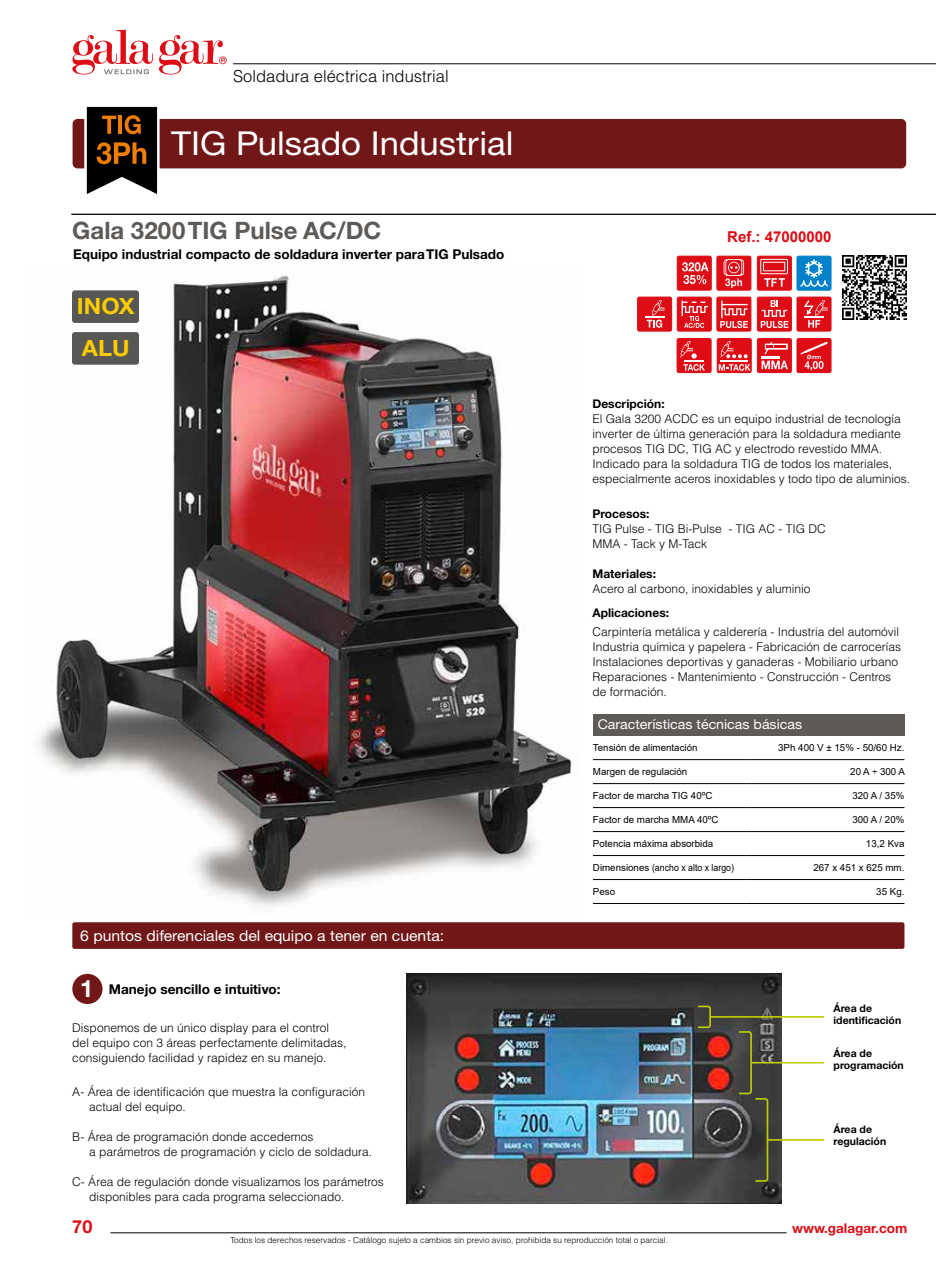
<style>
.page{position:relative;width:936px;height:1263px;background:#fff}
.page>*{position:absolute;margin:0;border:0;box-sizing:border-box;transform-origin:0 0}
.t1{font:33px "Helvetica Neue CE";color:#fff;scale:1.05 1}
.t2{font:700 24px "Helvetica Neue CE";color:#5d5a58}
.t3{font:700 22.35px/41.7px "Helvetica Neue CE";color:#fc0;scale:1.05 1}
.t4{font:700 18px "Helvetica Neue CE";color:#de0c15}
.t5{font:300 16.5px "Helvetica";color:#000}
.t6{font:15px "Helvetica Neue CE";color:#fff;scale:1.05 1}
.t7{font:700 15px "Arial";color:#de0c15}
.t8{font:700 13.5px "Helvetica Neue CE";color:#000}
.t9{font:13.5px "Helvetica Neue CE";color:#fff;scale:1.05 1}
.t10{font:700 13.5px "Helvetica Neue CE";color:#de0c15}
.t11{font:300 12px/15px "Helvetica";color:#000}
.t12{font:700 12px "Helvetica Neue CE";color:#000}
.t13{font:700 10.5px/12px "Helvetica Neue CE";color:#000}
.t14{font:9.75px "Arial";color:#000}
.t15{font:300 8.25px "Helvetica";color:#000}
.s1{font-size:24px;color:#fff}
</style>
<div class="page">
<hr style="left:233px;top:64px;width:702px;height:1px;background:#000">
<hr style="left:110px;top:1232px;width:676px;height:1px;background:#000">
<svg style="left:72px;top:30px;width:155px;height:45px"></svg>
<img style="left:37px;top:275px;width:535px;height:632px">
<img style="left:842px;top:256px;width:64px;height:63px">
<hr style="left:71px;top:214px;width:864px;height:1px;background:#000">
<div style="left:72px;top:290px;width:67px;height:33px;background:#575756;border-radius:3px"></div>
<div style="left:72px;top:332px;width:67px;height:33px;background:#575756;border-radius:3px"></div>
<div style="left:73px;top:120px;width:832px;height:48px;background:#721717;border-radius:4px"></div>
<div style="left:73px;top:119px;width:833px;height:49px;border:2px solid #721717;border-radius:4px"></div>
<svg style="left:83px;top:106px;width:78px;height:88px"></svg>
<div style="left:593px;top:714px;width:311px;height:22px;background:#5d5a58"></div>
<hr style="left:593px;top:759px;width:153px;height:1px;background:#000">
<hr style="left:746px;top:759px;width:158px;height:1px;background:#000">
<hr style="left:593px;top:783px;width:153px;height:1px;background:#000">
<hr style="left:593px;top:807px;width:153px;height:1px;background:#000">
<hr style="left:746px;top:783px;width:158px;height:1px;background:#000">
<hr style="left:746px;top:807px;width:158px;height:1px;background:#000">
<hr style="left:593px;top:831px;width:153px;height:1px;background:#000">
<hr style="left:746px;top:831px;width:158px;height:1px;background:#000">
<hr style="left:593px;top:855px;width:153px;height:1px;background:#000">
<hr style="left:746px;top:855px;width:158px;height:1px;background:#000">
<hr style="left:593px;top:879px;width:153px;height:1px;background:#000">
<hr style="left:746px;top:879px;width:158px;height:1px;background:#000">
<hr style="left:593px;top:903px;width:153px;height:1px;background:#000">
<hr style="left:746px;top:903px;width:158px;height:1px;background:#000">
<div style="left:72px;top:922px;width:832px;height:27px;background:#721717;border-radius:2px"></div>
<img style="left:407px;top:974px;width:374px;height:229px">
<svg style="left:696px;top:1005px;width:15px;height:24px"></svg>
<hr style="left:711px;top:1016px;width:112px;height:2px;background:#bccf00">
<hr style="left:751px;top:1062px;width:72px;height:1px;background:#bccf00">
<svg style="left:737px;top:1030px;width:32px;height:152px"></svg>
<hr style="left:768px;top:1139px;width:55px;height:2px;background:#bccf00">
<div style="left:72px;top:974px;width:30px;height:30px;background:#721717;border-radius:50%"></div>
<div style="left:716px;top:256px;width:34px;height:34px;background:#de0c15;border-radius:2px"></div>
<div style="left:716px;top:256px;width:35px;height:35px;border:1px solid #de0c15;border-radius:2px"></div>
<svg style="left:723px;top:259px;width:21px;height:29px"></svg>
<div style="left:677px;top:256px;width:34px;height:34px;background:#de0c15;border-radius:2px"></div>
<div style="left:676px;top:256px;width:35px;height:35px;border:1px solid #de0c15;border-radius:2px"></div>
<svg style="left:682px;top:262px;width:26px;height:22px"></svg>
<div style="left:716px;top:297px;width:34px;height:34px;background:#de0c15;border-radius:2px"></div>
<div style="left:716px;top:297px;width:35px;height:35px;border:1px solid #de0c15;border-radius:2px"></div>
<svg style="left:720px;top:300px;width:27px;height:28px"></svg>
<div style="left:757px;top:297px;width:34px;height:34px;background:#de0c15;border-radius:2px"></div>
<div style="left:756px;top:297px;width:35px;height:35px;border:1px solid #de0c15;border-radius:2px"></div>
<svg style="left:760px;top:300px;width:28px;height:28px"></svg>
<div style="left:797px;top:297px;width:34px;height:34px;background:#de0c15;border-radius:2px"></div>
<div style="left:796px;top:297px;width:35px;height:35px;border:1px solid #de0c15;border-radius:2px"></div>
<svg style="left:804px;top:300px;width:23px;height:28px"></svg>
<div style="left:677px;top:297px;width:34px;height:34px;background:#de0c15;border-radius:2px"></div>
<div style="left:676px;top:297px;width:35px;height:35px;border:1px solid #de0c15;border-radius:2px"></div>
<svg style="left:681px;top:301px;width:27px;height:27px"></svg>
<div style="left:757px;top:339px;width:34px;height:34px;background:#de0c15;border-radius:2px"></div>
<div style="left:756px;top:338px;width:35px;height:35px;border:1px solid #de0c15;border-radius:2px"></div>
<svg style="left:761px;top:342px;width:26px;height:27px"></svg>
<div style="left:797px;top:256px;width:34px;height:34px;background:#0081c9;border-radius:2px"></div>
<div style="left:796px;top:256px;width:35px;height:35px;border:1px solid #0081c9;border-radius:2px"></div>
<svg style="left:800px;top:260px;width:27px;height:27px"></svg>
<div style="left:637px;top:297px;width:34px;height:34px;background:#de0c15;border-radius:2px"></div>
<div style="left:637px;top:297px;width:35px;height:35px;border:1px solid #de0c15;border-radius:2px"></div>
<svg style="left:645px;top:300px;width:19px;height:28px"></svg>
<div style="left:797px;top:339px;width:34px;height:34px;background:#de0c15;border-radius:2px"></div>
<div style="left:796px;top:338px;width:35px;height:35px;border:1px solid #de0c15;border-radius:2px"></div>
<svg style="left:800px;top:341px;width:28px;height:30px"></svg>
<svg style="left:757px;top:256px;width:34px;height:34px"></svg>
<div style="left:756px;top:256px;width:35px;height:35px;border:1px solid #de0c15;border-radius:2px"></div>
<div style="left:760px;top:259px;width:27px;height:15px;border:1px solid #fff"></div>
<div style="left:763px;top:262px;width:21px;height:9px;border:1px solid #fff"></div>
<svg style="left:764px;top:278px;width:20px;height:9px"></svg>
<div style="left:677px;top:339px;width:34px;height:34px;background:#de0c15;border-radius:2px"></div>
<div style="left:676px;top:338px;width:35px;height:35px;border:1px solid #de0c15;border-radius:2px"></div>
<svg style="left:680px;top:341px;width:25px;height:30px"></svg>
<div style="left:717px;top:339px;width:34px;height:34px;background:#de0c15;border-radius:2px"></div>
<div style="left:716px;top:338px;width:35px;height:35px;border:1px solid #de0c15;border-radius:2px"></div>
<svg style="left:718px;top:364px;width:32px;height:7px"></svg>
<hr style="left:720px;top:360px;width:27px;height:2px;background:#fff">
<svg style="left:720px;top:341px;width:27px;height:17px"></svg>
<h3 class="t5" style="left:233px;top:66px;width:217px">Soldadura eléctrica industrial</h3>
<h1 class="t1" style="left:171px;top:123px;width:327px">TIG Pulsado Industrial</h1>
<h2 class="t2" style="left:72px;top:216px;width:310px">Gala 3200 TIG Pulse AC/DC</h2>
<p class="t8" style="left:73px;top:245px;width:433px">Equipo industrial compacto de soldadura inverter para TIG Pulsado</p>
<h3 class="t3" style="left:77px;top:286px;width:56px">INOX<br>ALU</h3>
<p class="t6" style="left:80px;top:927px;width:348px">6 puntos diferenciales del equipo a tener en cuenta:</p>
<p class="t8" style="left:80px;top:981px;width:202px"><span class="s1">1</span> Manejo sencillo e intuitivo:</p>
<p class="t11" style="left:72px;top:1020px;width:276px">Disponemos de un único display para el control del equipo con 3 áreas perfectamente delimitadas, consiguiendo facilidad y rapidez en su manejo.</p>
<p class="t11" style="left:89px;top:1084px;width:277px;text-indent:-17px">A- Área de identificación que muestra la configuración actual del equipo.</p>
<p class="t11" style="left:89px;top:1129px;width:284px;text-indent:-17px">B- Área de programación donde accedemos<br>a parámetros de programación y ciclo de soldadura.</p>
<p class="t11" style="left:89px;top:1174px;width:296px;text-indent:-17px">C- Área de regulación donde visualizamos los parámetros disponibles para cada programa seleccionado.</p>
<p class="t7" style="left:727px;top:226px;width:106px">Ref.: 47000000</p>
<p class="t12" style="left:592px;top:396px;width:74px">Descripción:</p>
<p class="t11" style="left:592px;top:411px;width:319px">El Gala 3200 ACDC es un equipo industrial de tecnología inverter de última generación para la soldadura mediante procesos TIG DC, TIG AC y electrodo revestido MMA.<br>Indicado para la soldadura TIG de todos los materiales, especialmente aceros inoxidables y todo tipo de aluminios.</p>
<p class="t12" style="left:592px;top:507px;width:59px">Procesos:</p>
<p class="t11" style="left:592px;top:521px;width:235px">TIG Pulse - TIG Bi-Pulse - TIG AC - TIG DC<br>MMA - Tack y M-Tack</p>
<p class="t12" style="left:592px;top:567px;width:65px">Materiales:</p>
<p class="t11" style="left:592px;top:581px;width:219px">Acero al carbono, inoxidables y aluminio</p>
<p class="t12" style="left:592px;top:605px;width:78px">Aplicaciones:</p>
<p class="t11" style="left:592px;top:624px;width:310px">Carpintería metálica y calderería - Industria del automóvil Industria química y papelera - Fabricación de carrocerías Instalaciones deportivas y ganaderas - Mobiliario urbano Reparaciones - Mantenimiento - Construcción - Centros de formación.</p>
<p class="t9" style="left:597px;top:716px;width:196px">Características técnicas básicas</p>
<p class="t14" style="left:593px;top:741px;width:106px">Tensión de alimentación</p>
<p class="t14" style="left:778px;top:741px;width:128px">3Ph 400 V ± 15% - 50/60 Hz.</p>
<p class="t14" style="left:593px;top:765px;width:96px">Margen de regulación</p>
<p class="t14" style="left:850px;top:765px;width:56px">20 A ÷ 300 A</p>
<p class="t14" style="left:593px;top:789px;width:121px">Factor de marcha TIG 40ºC</p>
<p class="t14" style="left:852px;top:789px;width:54px">320 A / 35%</p>
<p class="t14" style="left:593px;top:813px;width:127px">Factor de marcha MMA 40ºC</p>
<p class="t14" style="left:852px;top:813px;width:54px">300 A / 20%</p>
<p class="t14" style="left:593px;top:837px;width:122px">Potencia máxima absorbida</p>
<p class="t14" style="left:865px;top:837px;width:40px">13,2 Kva</p>
<p class="t14" style="left:593px;top:861px;width:142px">Dimensiones (ancho x alto x largo)</p>
<p class="t14" style="left:813px;top:861px;width:93px">267 x 451 x 625 mm.</p>
<p class="t14" style="left:593px;top:885px;width:24px">Peso</p>
<p class="t14" style="left:876px;top:885px;width:30px">35 Kg.</p>
<p class="t13" style="left:833px;top:1002px;width:69px">Área de identificación</p>
<p class="t13" style="left:833px;top:1047px;width:72px">Área de programación</p>
<p class="t13" style="left:833px;top:1124px;width:54px">Área de regulación</p>
<h3 class="t4" style="left:72px;top:1215px;width:22px">70</h3>
<p class="t10" style="left:792px;top:1220px;width:117px">www.galagar.com</p>
<p class="t15" style="left:230px;top:1235px;width:439px">Todos los derechos reservados - Catálogo sujeto a cambios sin previo aviso, prohibida su reproducción total o parcial.</p>
</div>
